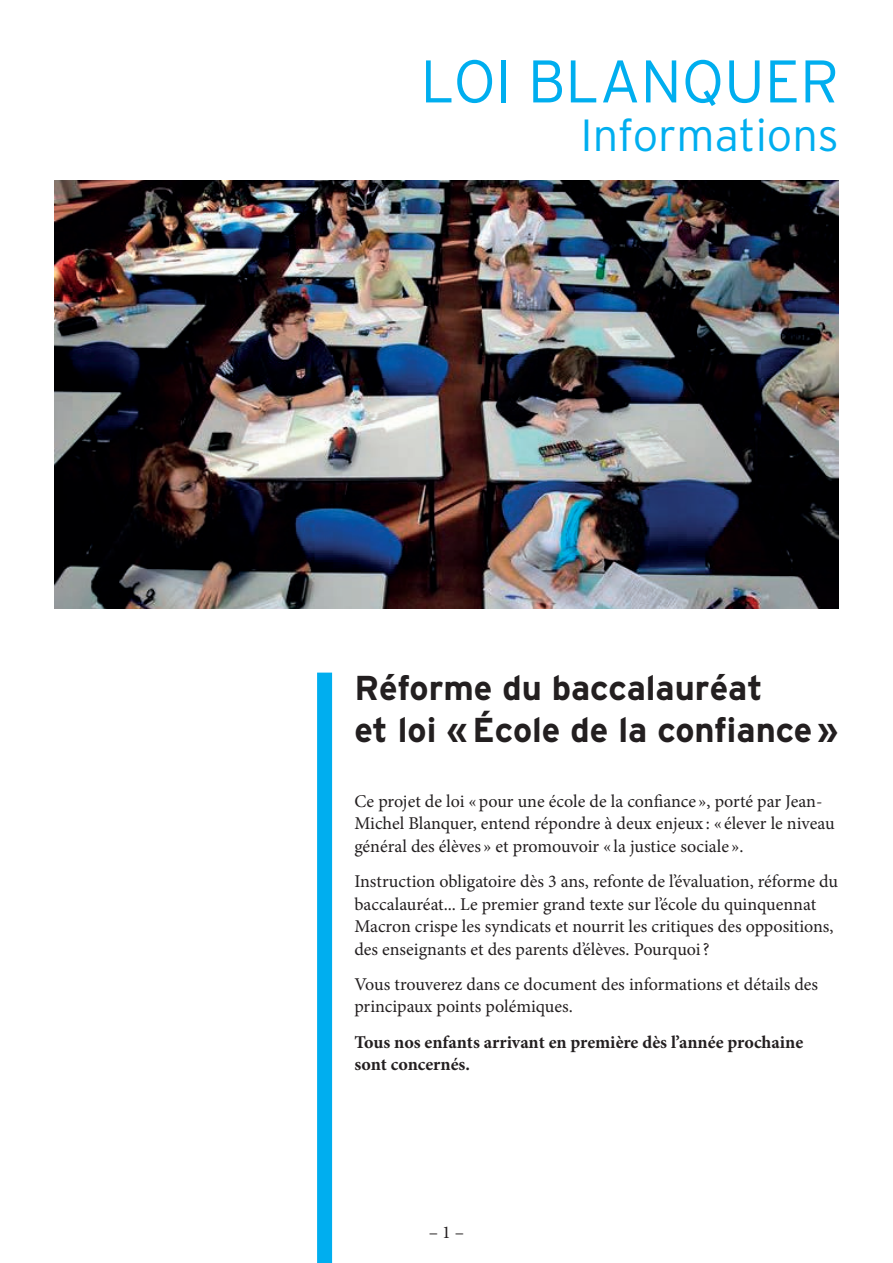
<style>
.page{position:relative;width:893px;height:1263px;background:#fff}
.page>*{position:absolute;margin:0;border:0;box-sizing:border-box;transform-origin:0 0}
.t1{font:300 60px "Interstate";color:#00aeef}
.t2{font:300 45px "Interstate";color:#00aeef}
.t3{font:700 34.5px/41.4px "Interstate";color:#231f20}
.t4{font:18px/22.5px "Minion Pro";color:#231f20}
.t5{font:700 18px/22.5px "Minion Pro";color:#231f20}
</style>
<div class="page">
<img style="left:54px;top:181px;width:785px;height:427px">
<div style="left:317px;top:673px;width:15px;height:590px;background:#00aeef"></div>
<h1 class="t1" style="left:420px;top:48px;width:420px">LOI BLANQUER</h1>
<h2 class="t2" style="left:581px;top:110px;width:260px">Informations</h2>
<h3 class="t3" style="left:354px;top:667px;width:486px">Réforme du baccalauréat<br>et loi «École de la confiance»</h3>
<p class="t4" style="left:354px;top:790px;width:482px">Ce projet de loi «pour une école de la confiance », porté par Jean-<br>Michel Blanquer, entend répondre à deux enjeux : « élever le niveau général des élèves » et promouvoir « la justice sociale ».</p>
<p class="t4" style="left:354px;top:870px;width:485px">Instruction obligatoire dès 3 ans, refonte de l’évaluation, réforme du baccalauréat... Le premier grand texte sur l’école du quinquennat Macron crispe les syndicats et nourrit les critiques des oppositions, des enseignants et des parents d’élèves. Pourquoi?</p>
<p class="t4" style="left:354px;top:973px;width:465px">Vous trouverez dans ce document des informations et détails des principaux points polémiques.</p>
<p class="t5" style="left:354px;top:1030px;width:450px">Tous nos enfants arrivant en première dès l’année prochaine sont concernés.</p>
<p class="t4" style="left:429px;top:1221px;width:37px">– 1 –</p>
</div>
